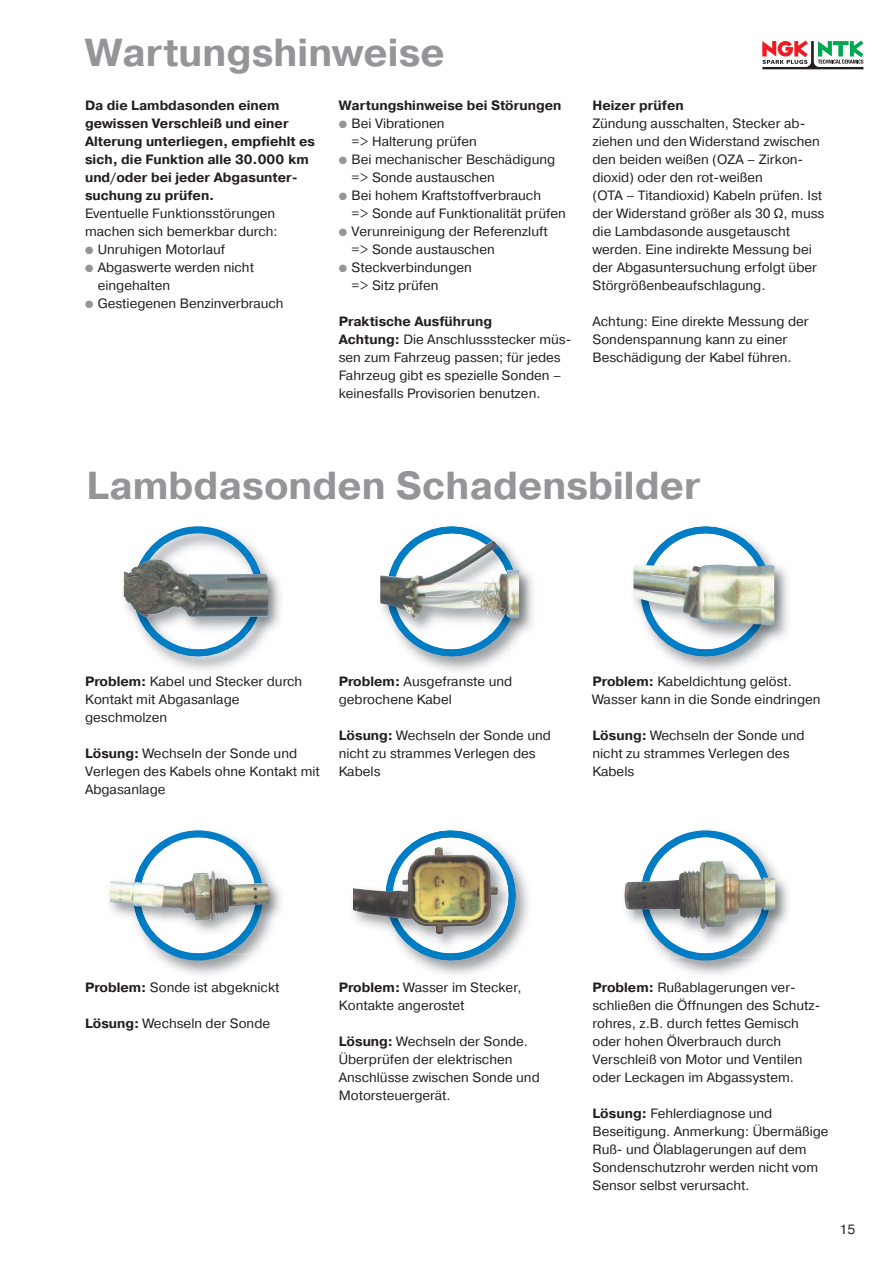
<style>
.page{position:relative;width:893px;height:1263px;background:#fff}
.page>*{position:absolute;margin:0;border:0;box-sizing:border-box;transform-origin:0 0}
.t1{font:39px "Pragmatica Bold A";color:#939598}
.t2{font:13.5px/18px "Pragmatica Book A";color:#231f20}
.t3{font:13.5px/18px "Pragmatica Bold A";color:#231f20}
.s1{color:#939598}
.s2{font-family:"Pragmatica Bold A"}
</style>
<div class="page">
<svg style="left:762px;top:41px;width:101px;height:28px"></svg>
<img style="left:161px;top:960px;width:86px;height:15px">
<svg style="left:156px;top:830px;width:96px;height:130px"></svg>
<img style="left:668px;top:960px;width:86px;height:15px">
<svg style="left:665px;top:830px;width:93px;height:130px"></svg>
<svg style="left:161px;top:526px;width:80px;height:12px"></svg>
<img style="left:123px;top:570px;width:158px;height:100px">
<img style="left:133px;top:538px;width:130px;height:118px">
<img style="left:124px;top:559px;width:145px;height:59px">
<img style="left:416px;top:563px;width:117px;height:108px">
<img style="left:389px;top:526px;width:128px;height:130px">
<img style="left:380px;top:540px;width:139px;height:79px">
<img style="left:668px;top:559px;width:120px;height:112px">
<img style="left:645px;top:526px;width:126px;height:130px">
<img style="left:633px;top:564px;width:141px;height:61px">
<img style="left:415px;top:863px;width:114px;height:112px">
<img style="left:394px;top:830px;width:122px;height:130px">
<img style="left:353px;top:846px;width:145px;height:89px">
<img style="left:771px;top:871px;width:17px;height:72px">
<img style="left:645px;top:837px;width:126px;height:120px">
<img style="left:624px;top:861px;width:151px;height:68px">
<img style="left:263px;top:864px;width:19px;height:78px">
<img style="left:135px;top:843px;width:128px;height:111px">
<img style="left:110px;top:871px;width:159px;height:49px">
<h1 class="t1" style="left:85px;top:38px;width:361px">Wartungshinweise</h1>
<p class="t3" style="left:85px;top:98px;width:232px">Da die Lambdasonden einem gewissen Verschleiß und einer<br>Alterung unterliegen, empfiehlt es sich, die Funktion alle 30.000 km und/oder bei jeder Abgasunter - suchung zu prüfen.</p>
<p class="t2" style="left:85px;top:206px;width:194px">Eventuelle Funktions störungen machen sich bemerkbar durch:</p>
<p class="t2" style="left:85px;top:242px;width:142px"><span class="s1">●</span> Unruhigen Motorlauf</p>
<p class="t2" style="left:98px;top:260px;width:158px;text-indent:-13px"><span class="s1">●</span> Abgaswerte werden nicht eingehalten</p>
<p class="t2" style="left:85px;top:296px;width:200px"><span class="s1">●</span> Gestiegenen Benzinverbrauch</p>
<p class="t3" style="left:339px;top:98px;width:224px">Wartungshinweise bei Störungen</p>
<p class="t2" style="left:351px;top:116px;width:127px;text-indent:-13px"><span class="s1">●</span> Bei Vibrationen<br>=&gt; Halterung prüfen</p>
<p class="t2" style="left:351px;top:152px;width:205px;text-indent:-13px"><span class="s1">●</span> Bei mechanischer Beschädigung =&gt; Sonde austauschen</p>
<p class="t2" style="left:351px;top:188px;width:216px;text-indent:-13px"><span class="s1">●</span> Bei hohem Kraftstoffverbrauch<br>=&gt; Sonde auf Funktionalität prüfen</p>
<p class="t2" style="left:351px;top:224px;width:198px;text-indent:-13px"><span class="s1">●</span> Verunreinigung der Referenzluft =&gt; Sonde aus tauschen</p>
<p class="t2" style="left:351px;top:260px;width:122px;text-indent:-13px"><span class="s1">●</span> Steckverbindungen =&gt; Sitz prüfen</p>
<p class="t3" style="left:339px;top:314px;width:155px">Praktische Ausführung</p>
<p class="t2" style="left:339px;top:332px;width:234px"><span class="s2">Achtung:</span> Die Anschlussstecker müs&shy;sen zum Fahrzeug passen; für jedes Fahrzeug gibt es spezielle Sonden – keinesfalls Provisorien benutzen.</p>
<p class="t3" style="left:592px;top:98px;width:93px">Heizer prüfen</p>
<p class="t2" style="left:592px;top:116px;width:233px">Zündung ausschalten, Stecker ab - ziehen und den Widerstand zwischen den beiden weißen (OZA – Zirkon - dioxid) oder den rot-weißen<br>(OTA – Titandioxid) Kabeln prüfen. Ist der Widerstand größer als 30 Ω, muss die Lambdasonde ausgetauscht werden. Eine indirekte Messung bei der Abgasuntersuchung erfolgt über Störgrößen beauf schlagung.</p>
<p class="t2" style="left:592px;top:314px;width:218px">Achtung: Eine direkte Messung der<br>Sondenspannung kann zu einer<br>Beschädigung der Kabel führen.</p>
<h1 class="t1" style="left:87px;top:472px;width:616px">Lambdasonden Schadensbilder</h1>
<p class="t2" style="left:85px;top:674px;width:219px"><span class="s2">Problem:</span> Kabel und Stecker durch<br>Kontakt mit Abgasanlage geschmolzen</p>
<p class="t2" style="left:85px;top:746px;width:236px"><span class="s2">Lösung:</span> Wechseln der Sonde und<br>Verlegen des Kabels ohne Kontakt mit<br>Abgasanlage</p>
<p class="t2" style="left:339px;top:674px;width:175px"><span class="s2">Problem:</span> Ausgefranste und gebrochene Kabel</p>
<p class="t2" style="left:339px;top:728px;width:214px"><span class="s2">Lösung:</span> Wechseln der Sonde und nicht zu strammes Verlegen des<br>Kabels</p>
<p class="t2" style="left:592px;top:674px;width:230px"><span class="s2">Problem:</span> Kabeldichtung gelöst.<br>Wasser kann in die Sonde eindringen</p>
<p class="t2" style="left:592px;top:728px;width:214px"><span class="s2">Lösung:</span> Wechseln der Sonde und nicht zu strammes Verlegen des<br>Kabels</p>
<p class="t2" style="left:85px;top:980px;width:196px"><span class="s2">Problem:</span> Sonde ist abgeknickt</p>
<p class="t2" style="left:85px;top:1016px;width:187px"><span class="s2">Lösung:</span> Wechseln der Sonde</p>
<p class="t2" style="left:339px;top:980px;width:184px"><span class="s2">Problem:</span> Wasser im Stecker,<br>Kontakte angerostet</p>
<p class="t2" style="left:339px;top:1034px;width:203px"><span class="s2">Lösung:</span> Wechseln der Sonde.<br>Überprüfen der elektrischen<br>Anschlüsse zwischen Sonde und<br>Motorsteuergerät.</p>
<p class="t2" style="left:592px;top:980px;width:230px"><span class="s2">Problem:</span> Rußablagerungen ver - schließen die Öffnungen des Schutz - rohres, z.B. durch fettes Gemisch oder hohen Ölverbrauch durch<br>Ver schleiß von Motor und Ventilen oder Leckagen im Abgassystem.</p>
<p class="t2" style="left:592px;top:1106px;width:238px"><span class="s2">Lösung:</span> Fehlerdiagnose und<br>Beseiti gung. Anmerkung: Über mäßige<br>Ruß- und Ölablagerungen auf dem<br>Son den schutz rohr werden nicht vom<br>Sensor selbst verursacht.</p>
<p class="t2" style="left:839px;top:1222px;width:17px">15</p>
</div>
